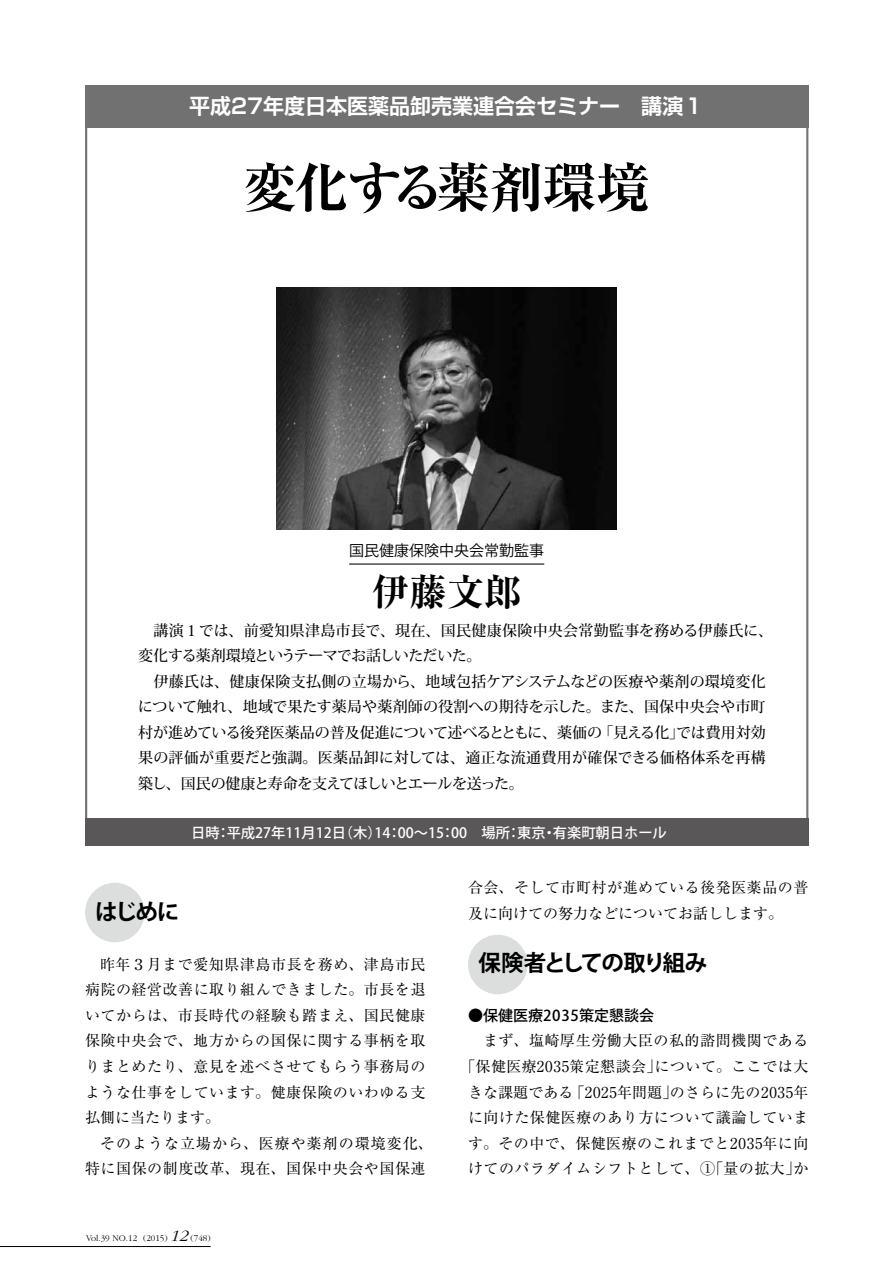
<style>
.page{position:relative;width:885px;height:1263px;background:#fff}
.page>*{position:absolute;margin:0;border:0;box-sizing:border-box;transform-origin:0 0}
.t1{font:700 expanded 54px "Ryumin Pro";letter-spacing:-.02em;color:#000}
.t2{font:700 expanded 37.5px "Ryumin Pro";color:#000}
.t3{font:700 22.5px "Koz Go Pro";letter-spacing:-.08em;color:#000}
.t4{font:700 21px "Shin Go Pro De";color:#fff}
.t5{font:15px/25.5px "Ryumin Pro";letter-spacing:.035em;color:#000;text-align:justify}
.t6{font:500 15px/25.5px "Koz Min Pro";color:#000}
.t7{font:15px/25.5px "Ryumin Pro";letter-spacing:.015em;color:#000}
.t8{font:500 15px "Koz Go Pro";color:#000}
.t9{font:15px "Koz Go Pro";color:#000}
.t10{font:500 14.25px "Koz Go Pro";color:#fff}
.t11{font:300 9px "Garamond";color:#000}
.s1{font-style:italic;font-size:16.5px}
</style>
<div class="page">
<hr style="left:0;top:1246px;width:210px;height:1px;background:#000">
<div style="left:85px;top:883px;width:60px;height:59px;background:#dcdddd;border-radius:50%"></div>
<div style="left:468px;top:935px;width:59px;height:59px;background:#dcdddd;border-radius:50%"></div>
<div style="left:85px;top:819px;width:723px;height:27px;background:#595757"></div>
<div style="left:85px;top:85px;width:723px;height:43px;background:#727171"></div>
<img style="left:276px;top:287px;width:341px;height:242px">
<hr style="left:349px;top:563px;width:195px;height:2px;background:#000">
<h3 class="t4" style="left:189px;top:89px;width:516px">平成27年度日本医薬品卸売業連合会セミナー　講演１</h3>
<h1 class="t1" style="left:243px;top:145px;width:408px">変化する薬剤環境</h1>
<p class="t9" style="left:349px;top:540px;width:196px">国民健康保険中央会常勤監事</p>
<h2 class="t2" style="left:371px;top:563px;width:152px">伊藤文郎</h2>
<p class="t6" style="left:138px;top:617px;width:636px">　講演１では、前愛知県津島市長で、現在、国民健康保険中央会常勤監事を務める伊藤氏に、変化する薬剤環境というテーマでお話しいただいた。<br>　伊藤氏は、健康保険支払側の立場から、地域包括ケアシステムなどの医療や薬剤の環境変化について触れ、地域で果たす薬局や薬剤師の役割への期待を示した。また、国保中央会や市町村が進めている後発医薬品の普及促進について述べるとともに、薬価の「見える化」では費用対効果の評価が重要だと強調。医薬品卸に対しては、適正な流通費用が確保できる価格体系を再構築し、国民の健康と寿命を支えてほしいとエールを送った。</p>
<p class="t10" style="left:191px;top:823px;width:491px">日時：平成27年11月12日（木）14：00～15：00　場所：東京・有楽町朝日ホール　</p>
<h3 class="t3" style="left:95px;top:897px;width:86px">はじめに</h3>
<p class="t5" style="left:85px;top:950px;width:342px;text-indent:15px">昨年３月まで愛知県津島市長を務め、津島市民病院の経営改善に取り組んできました。市長を退いてからは、市長時代の経験も踏まえ、国民健康保険中央会で、地方からの国保に関する事柄を取りまとめたり、意見を述べさせてもらう事務局のような仕事をしています。健康保険のいわゆる支払側に当たります。</p>
<p class="t5" style="left:85px;top:1129px;width:349px;text-indent:15px">そのような立場から、医療や薬剤の環境変化、特に国保の制度改革、現在、国保中央会や国保連</p>
<p class="t11" style="left:86px;top:1233px;width:126px">Vol.39 NO.12 (2015) <span class="s1">12</span> (748)</p>
<p class="t7" style="left:468px;top:874px;width:342px">合会、そして市町村が進めている後発医薬品の普及に向けての努力などについてお話しします。</p>
<h3 class="t3" style="left:478px;top:948px;width:230px">保険者としての取り組み</h3>
<p class="t8" style="left:468px;top:1006px;width:187px">●保健医療2035策定懇談会</p>
<p class="t5" style="left:460px;top:1027px;width:349px;text-align:right">まず、塩崎厚生労働大臣の私的諮問機関である<br>「保健医療2035策定懇談会」について。ここでは大きな課題である「2025年問題」のさらに先の2035年に向けた保健医療のあり方について議論しています。その中で、保健医療のこれまでと2035年に向けてのパラダイムシフトとして、①「量の拡大」か</p>
</div>
